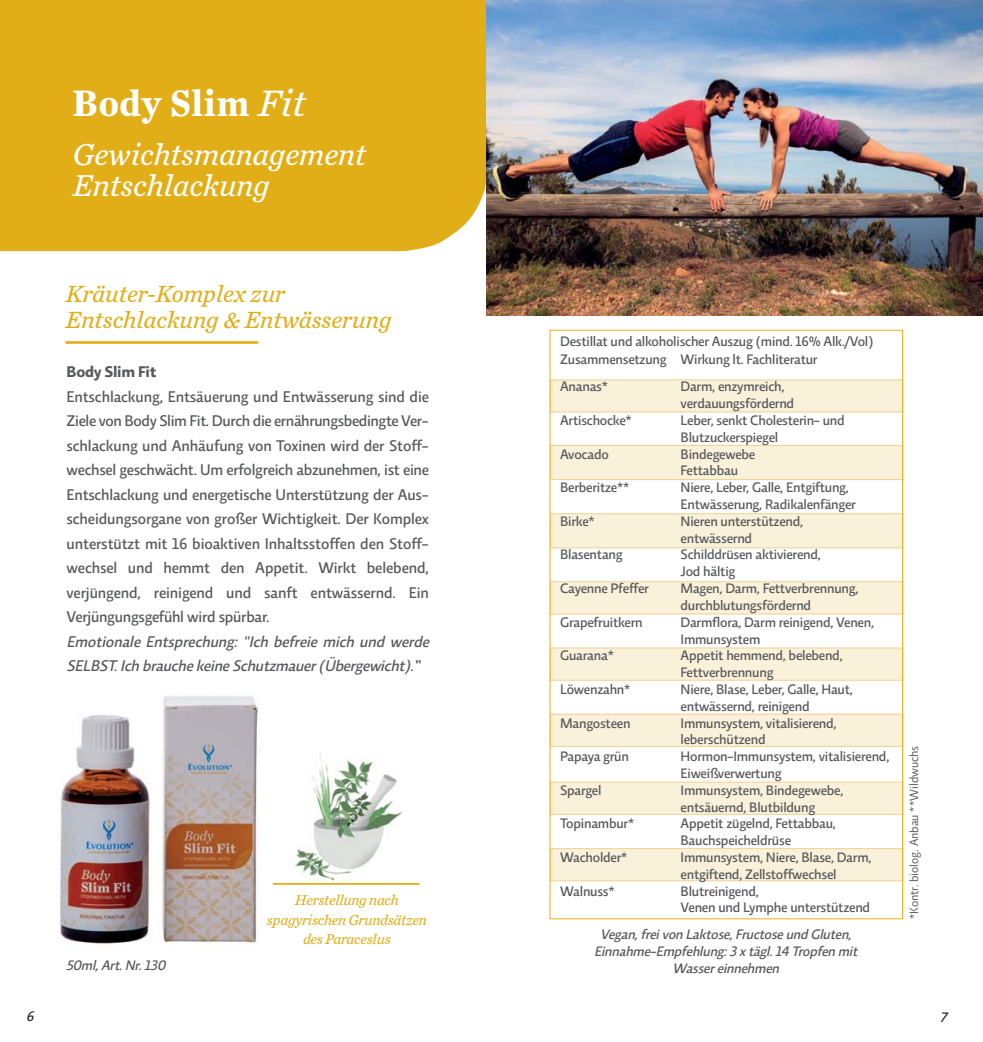
<style>
.page{position:relative;width:983px;height:1042px;background:#fff}
.page>*{position:absolute;margin:0;border:0;box-sizing:border-box;transform-origin:0 0}
.t1{font:700 38.5px "Chronicle Text G1";letter-spacing:.015em;color:#fff;scale:.95 1}
.t2{font:italic 31.5px/31.5px "Chronicle Text G3";color:#fff}
.t3{font:italic 24.5px/26.2px "Chronicle Text G3";color:#e2ae18}
.t4{font:500 15.75px/24.5px "Relato Sans OT";letter-spacing:-.005em;color:#58595b}
.t5{font:italic 500 15.75px/24.5px "Relato Sans OT";color:#58595b}
.t6{font:700 15.75px "Relato Sans OT";letter-spacing:-.015em;color:#58595b}
.t7{font:600 15.75px "Baskerville";color:#58595b}
.t8{font:italic 14.88px/19.2px "Chronicle Text G3";letter-spacing:-.015em;color:#e2ae18;text-align:center}
.t9{font:500 14px/16.8px "Relato Sans OT";letter-spacing:-.015em;color:#58595b}
.t10{font:italic 500 14px/16.8px "Relato Sans OT";letter-spacing:-.015em;color:#58595b;text-align:center}
.t11{font:italic 500 14px "Relato Sans OT";color:#231f20}
.t12{font:600 14px "Baskerville";color:#58595b}
.t13{font:12.25px "Relato Sans OT";color:#58595b}
.s1{font-family:"Chronicle Text G3";font-weight:400;font-style:italic}
.s2{font-family:"Baskerville";font-weight:600}
</style>
<div class="page">
<div style="left:0;top:223px;width:466px;height:28px;background:#e2ae18"></div>
<div style="left:0;top:0;width:486px;height:223px;background:#e2ae18"></div>
<img style="left:486px;top:0;width:496px;height:315px">
<hr style="left:65px;top:341px;width:193px;height:3px;background:#e2ae18">
<img style="left:59px;top:696px;width:200px;height:253px">
<img style="left:294px;top:752px;width:108px;height:129px">
<hr style="left:273px;top:883px;width:146px;height:2px;background:#e2ae18">
<div style="left:550px;top:380px;width:352px;height:31px;background:#f9f1da"></div>
<div style="left:549px;top:379px;width:353px;height:33px;border:1px solid #f0d191"></div>
<div style="left:550px;top:446px;width:352px;height:33px;background:#f9f1da"></div>
<div style="left:549px;top:445px;width:353px;height:35px;border:1px solid #f0d191"></div>
<div style="left:550px;top:514px;width:352px;height:33px;background:#f9f1da"></div>
<div style="left:549px;top:513px;width:353px;height:35px;border:1px solid #f0d191"></div>
<div style="left:550px;top:582px;width:352px;height:31px;background:#f9f1da"></div>
<div style="left:549px;top:581px;width:353px;height:33px;border:1px solid #f0d191"></div>
<div style="left:550px;top:648px;width:352px;height:32px;background:#f9f1da"></div>
<div style="left:549px;top:647px;width:353px;height:34px;border:1px solid #f0d191"></div>
<div style="left:550px;top:714px;width:352px;height:32px;background:#f9f1da"></div>
<div style="left:549px;top:714px;width:353px;height:33px;border:1px solid #f0d191"></div>
<div style="left:550px;top:782px;width:352px;height:32px;background:#f9f1da"></div>
<div style="left:549px;top:781px;width:353px;height:34px;border:1px solid #f0d191"></div>
<div style="left:550px;top:849px;width:352px;height:31px;background:#f9f1da"></div>
<div style="left:549px;top:848px;width:353px;height:33px;border:1px solid #f0d191"></div>
<h1 class="t1" style="left:72px;top:88px;width:246px">Body Slim <span class="s1">Fit</span></h1>
<h2 class="t2" style="left:72px;top:141px;width:295px">Gewichtsmanagement<br>Entschlackung</h2>
<h3 class="t3" style="left:65px;top:283px;width:327px">Kräuter-Komplex zur<br>Entschlackung &amp; Entwässerung</h3>
<p class="t6" style="left:66px;top:366px;width:91px">Body Slim Fit</p>
<p class="t4" style="left:66px;top:386px;width:364px;text-align:justify">Entschlackung, Entsäuerung und Entwässerung sind die Ziele von Body Slim Fit. Durch die ernährungsbedingte Ver&shy;schlackung und Anhäufung von Toxinen wird der Stoff&shy;wechsel geschwächt. Um erfolgreich abzunehmen, ist eine Entschlackung und energetische Unterstutzung der Aus-</p>
<p class="t7" style="left:332px;top:485px;width:8px">̈</p>
<p class="t4" style="left:67px;top:508px;width:364px">scheidungsorgane von großer Wichtigkeit. Der Komplex unterstutzt mit 16 bioaktiven Inhaltsstoffen den Stoff-</p>
<p class="t7" style="left:122px;top:534px;width:8px">̈</p>
<p class="t4" style="left:67px;top:557px;width:364px">wechsel und hemmt den Appetit. Wirkt belebend, verjungend, reinigend und sanft entwässernd. Ein</p>
<p class="t7" style="left:98px;top:583px;width:8px">̈</p>
<p class="t4" style="left:67px;top:606px;width:204px">Verjüngungsgefühl wird spürbar.</p>
<p class="t5" style="left:66px;top:631px;width:367px">Emotionale Entsprechung: "Ich befreie mich und werde<br>SELBST.Ich brauche keine Schutzmauer(Übergewicht).“</p>
<p class="t10" style="left:66px;top:958px;width:104px">50ml,Art.Nr.130</p>
<p class="t8" style="left:267px;top:892px;width:161px">Herstellung nach spagyrischen Grundsätzen des Paraceslus</p>
<p class="t9" style="left:560px;top:334px;width:315px">Destillat und alkoholischer Auszug (mind. 16% Alk./Vol)</p>
<p class="t9" style="left:560px;top:347px;width:259px;line-height:27.3px">Zusammensetzung Wirkung lt. Fachliteratur<br>Ananas*</p>
<p class="t9" style="left:680px;top:380px;width:115px">Darm, enzymreich, verdauungsfördernd</p>
<p class="t9" style="left:560px;top:413px;width:73px">Artischocke*</p>
<p class="t9" style="left:680px;top:413px;width:166px">Leber, senkt Cholesterin- und<br>Blutzuckerspiegel</p>
<p class="t9" style="left:560px;top:447px;width:50px">Avocado</p>
<p class="t9" style="left:680px;top:447px;width:76px">Bindegewebe<br>Fettabbau</p>
<p class="t9" style="left:560px;top:480px;width:71px">Berberitze**</p>
<p class="t9" style="left:680px;top:480px;width:177px">Niere, Leber, Galle, Entgiftung,<br>Entwässerung, Radikalenfänger</p>
<p class="t9" style="left:560px;top:514px;width:36px">Birke*</p>
<p class="t9" style="left:680px;top:514px;width:124px">Nieren unterstützend, entwässernd</p>
<p class="t9" style="left:560px;top:548px;width:64px">Blasentang</p>
<p class="t9" style="left:680px;top:548px;width:142px">Schilddrusen aktivierend,</p>
<p class="t12" style="left:733px;top:546px;width:7px">̈</p>
<p class="t9" style="left:680px;top:564px;width:56px">Jod hältig</p>
<p class="t9" style="left:560px;top:581px;width:90px">Cayenne Pfeffer</p>
<p class="t9" style="left:680px;top:581px;width:179px">Magen, Darm, Fettverbrennung, durchblutungsfördernd</p>
<p class="t9" style="left:560px;top:615px;width:84px">Grapefruitkern</p>
<p class="t9" style="left:680px;top:615px;width:195px">Darmflora, Darm reinigend, Venen,<br>Immunsystem</p>
<p class="t9" style="left:560px;top:648px;width:55px">Guarana*</p>
<p class="t9" style="left:680px;top:648px;width:163px">Appetit hemmend, belebend,<br>Fettverbrennung</p>
<p class="t9" style="left:560px;top:682px;width:72px">Löwenzahn*</p>
<p class="t9" style="left:680px;top:682px;width:174px">Niere, Blase, Leber, Galle, Haut, entwässernd, reinigend</p>
<p class="t9" style="left:560px;top:716px;width:72px">Mangosteen</p>
<p class="t9" style="left:680px;top:716px;width:157px">Immunsystem, vitalisierend, leberschützend</p>
<p class="t9" style="left:560px;top:749px;width:70px">Papaya grün</p>
<p class="t9" style="left:680px;top:749px;width:210px">Hormon-Immunsystem, vitalisierend,<br>Eiweißverwertung</p>
<p class="t9" style="left:560px;top:783px;width:43px">Spargel</p>
<p class="t9" style="left:680px;top:783px;width:164px">Immunsystem, Bindegewebe, entsäuernd, Blutbildung</p>
<p class="t9" style="left:560px;top:816px;width:76px">Topinambur*</p>
<p class="t9" style="left:680px;top:816px;width:157px">Appetit zugelnd, Fettabbau,</p>
<p class="t12" style="left:739px;top:815px;width:7px">̈</p>
<p class="t9" style="left:680px;top:833px;width:112px">Bauchspeicheldruse<span class="s2">̈</span></p>
<p class="t9" style="left:560px;top:850px;width:69px">Wacholder*</p>
<p class="t9" style="left:680px;top:850px;width:192px">Immunsystem, Niere, Blase, Darm, entgiftend, Zellstoffwechsel</p>
<p class="t9" style="left:560px;top:884px;width:56px">Walnuss*</p>
<p class="t9" style="left:680px;top:884px;width:191px">Blutreinigend,<br>Venen und Lymphe unterstützend</p>
<p class="t10" style="left:594px;top:927px;width:267px">Vegan,freivon Laktose,Fructose und Gluten,<br>Einnahme-Empfehlung:3 x tägl.14 Tropfen mit<br>Wassereinnehmen</p>
<p class="t13" style="left:909px;top:919px;width:175px;rotate:-90deg">*Kontr. biolog. Anbau **Wildwuchs</p>
<p class="t11" style="left:26px;top:1011px;width:12px">6</p>
<p class="t11" style="left:939px;top:1012px;width:11px">7</p>
</div>
